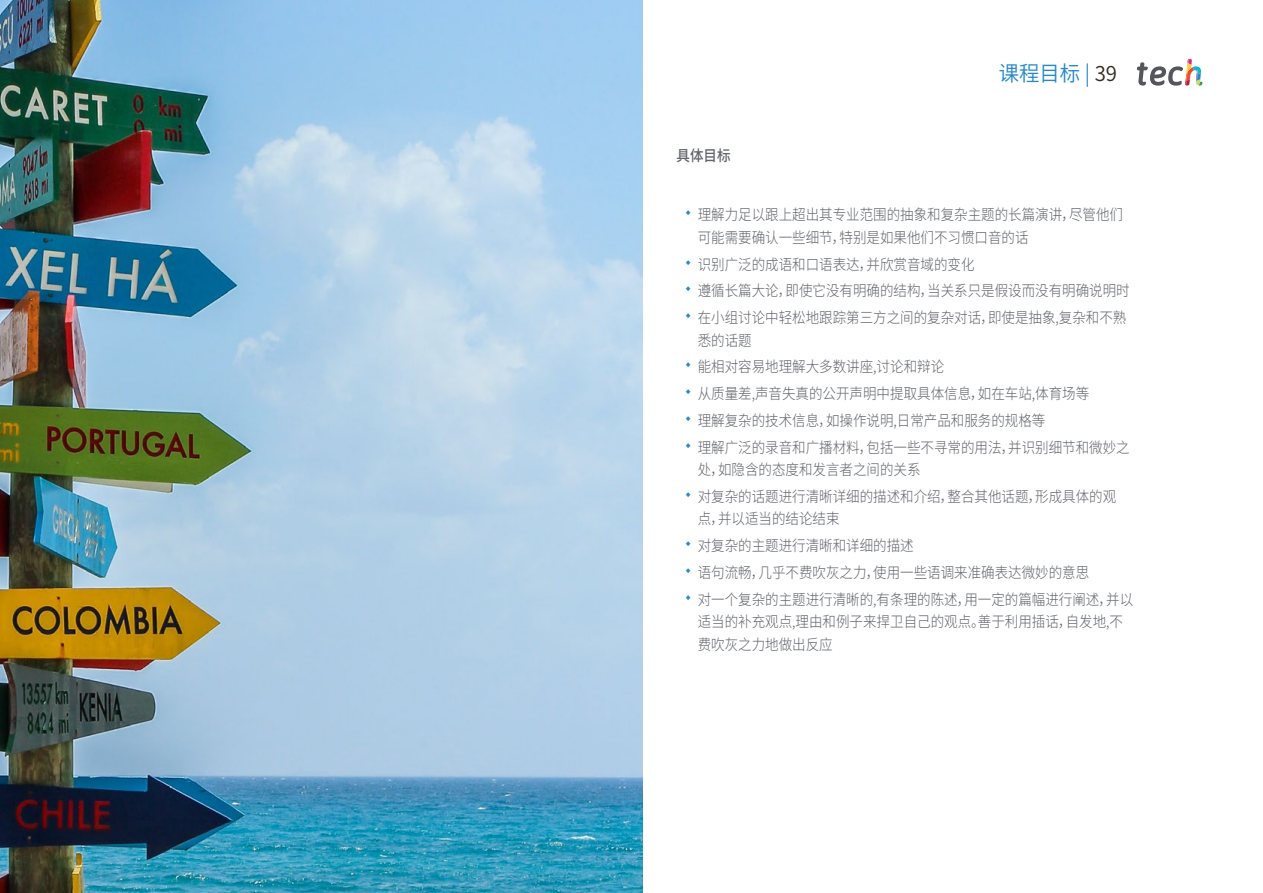
<style>
.page{position:relative;width:1263px;height:893px;background:#fff}
.page>*{position:absolute;margin:0;border:0;box-sizing:border-box;transform-origin:0 0}
.t1{font:21px "Source Han Sans CN";color:#2488c9}
.t2{font:300 15px/26.7px "Source Han Sans CN";color:#61646a;scale:.9 1}
.t3{font:500 15px "Source Han Sans CN";color:#61646a;scale:.9 1}
.s1{color:#312e20}
</style>
<div class="page">
<img style="left:0;top:0;width:642px;height:893px">
<svg style="left:1137px;top:59px;width:65px;height:27px"></svg>
<p class="t3" style="left:676px;top:147px;width:61px">具体目标</p>
<h1 class="t1" style="left:999px;top:62px;width:120px">课程目标 | <span class="s1">39</span></h1>
<p class="t2" style="left:698px;top:204px;width:474px;line-height:22.5px">理解力足以跟上超出其专业范围的抽象和复杂主题的长篇演讲，尽管他们可能需要确认一些细节，特别是如果他们不习惯口音的话</p>
<p class="t2" style="left:698px;top:251px;width:482px">识别广泛的成语和口语表达，并欣赏音域的变化<br>遵循长篇大论，即使它没有明确的结构，当关系只是假设而没有明确说明时在小组讨论中轻松地跟踪第三方之间的复杂对话，即使是抽象,复杂和不熟</p>
<p class="t2" style="left:698px;top:327px;width:482px">悉的话题<br>能相对容易地理解大多数讲座,讨论和辩论<br>从质量差,声音失真的公开声明中提取具体信息，如在车站,体育场等<br>理解复杂的技术信息，如操作说明,日常产品和服务的规格等<br>理解广泛的录音和广播材料，包括一些不寻常的用法，并识别细节和微妙之</p>
<p class="t2" style="left:698px;top:457px;width:467px">处，如隐含的态度和发言者之间的关系<br>对复杂的话题进行清晰详细的描述和介绍，整合其他话题，形成具体的观</p>
<p class="t2" style="left:698px;top:506px;width:485px">点，并以适当的结论结束<br>对复杂的主题进行清晰和详细的描述<br>语句流畅，几乎不费吹灰之力，使用一些语调来准确表达微妙的意思<br>对一个复杂的主题进行清晰的,有条理的陈述，用一定的篇幅进行阐述，并以</p>
<p class="t2" style="left:698px;top:611px;width:474px;line-height:22.5px">适当的补充观点,理由和例子来捍卫自己的观点。善于利用插话，自发地,不费吹灰之力地做出反应</p>
</div>
